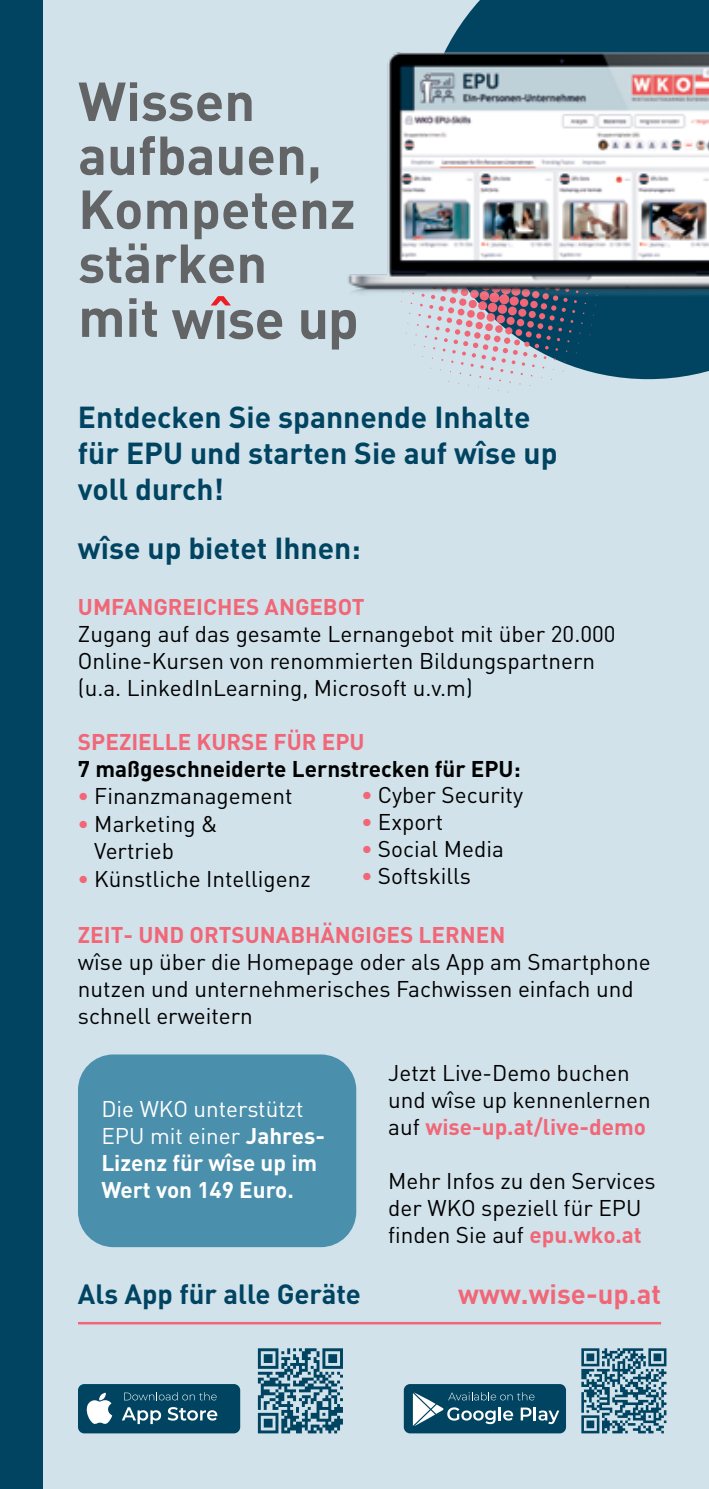
<style>
.page{position:relative;width:709px;height:1489px;background:#fff}
.page>*{position:absolute;margin:0;border:0;box-sizing:border-box;transform-origin:0 0}
.t1{font:700 54px/54px "DIN Pro";color:#636466}
.t2{font:700 30px/36px "DIN Pro";color:#004461}
.t3{font:700 27.5px "DIN Pro";color:#004461}
.t4{font:700 27.5px "DIN Pro";color:#f16777}
.t5{font:22.5px/27px "DIN Pro";color:#000}
.t6{font:700 22.5px "DIN Pro";color:#f16777}
.t7{font:700 22.5px/27px "DIN Pro";color:#fff}
.t8{font:700 22.5px "DIN Pro";color:#000}
.s1{font-weight:700;color:#f16777}
.s2{font-weight:400}
</style>
<div class="page">
<div style="left:43px;top:0;width:666px;height:1488px;background:#d1e2eb"></div>
<div style="left:0;top:0;width:43px;height:1488px;background:#004461"></div>
<svg style="left:172px;top:296px;width:184px;height:53px"></svg>
<hr style="left:78px;top:1321px;width:583px;height:3px;background:#f16777">
<div style="left:78px;top:1054px;width:278px;height:192px;background:#4a8fab;border-radius:35px"></div>
<div style="left:445px;top:0;width:264px;height:379px;background:#004461"></div>
<svg style="left:401px;top:299px;width:196px;height:93px"></svg>
<div style="left:78px;top:1383px;width:162px;height:50px;background:#004461;border-radius:6px"></div>
<svg style="left:86px;top:1392px;width:26px;height:31px"></svg>
<svg style="left:124px;top:1392px;width:93px;height:8px"></svg>
<svg style="left:122px;top:1407px;width:39px;height:16px"></svg>
<svg style="left:168px;top:1407px;width:49px;height:13px"></svg>
<div style="left:404px;top:1383px;width:162px;height:50px;background:#004461;border-radius:6px"></div>
<svg style="left:413px;top:1392px;width:146px;height:34px"></svg>
<svg style="left:581px;top:1348px;width:85px;height:85px"></svg>
<svg style="left:258px;top:1348px;width:85px;height:85px"></svg>
<img style="left:346px;top:50px;width:363px;height:249px">
<h1 class="t1" style="left:78px;top:72px;width:279px">Wissen aufbauen,<br>Kompetenz stärken mit</h1>
<h2 class="t2" style="left:78px;top:398px;width:481px">Entdecken Sie spannende Inhalte für EPU und starten Sie auf wîse up voll durch!</h2>
<h2 class="t2" style="left:78px;top:529px;width:284px">wîse up bietet Ihnen:</h2>
<p class="t6" style="left:78px;top:592px;width:288px">UMFANGREICHES ANGEBOT</p>
<p class="t5" style="left:78px;top:620px;width:539px">Zugang auf das gesamte Lernangebot mit über 20.000<br>Online-Kursen von renommierten Bildungspartnern (u.a. LinkedInLearning, Microsoft u.v.m)</p>
<p class="t6" style="left:78px;top:727px;width:288px">SPEZIELLE KURSE FÜR EPU</p>
<p class="t8" style="left:78px;top:754px;width:444px">7 maßgeschneiderte Lernstrecken für EPU:</p>
<p class="t5" style="left:78px;top:782px;width:216px"><span class="s1">•</span> Finanzmanagement</p>
<p class="t5" style="left:94px;top:809px;width:125px;text-indent:-16px"><span class="s1">•</span> Marketing &amp;<br>Vertrieb</p>
<p class="t5" style="left:78px;top:864px;width:234px"><span class="s1">•</span> Künstliche Intelligenz</p>
<p class="t6" style="left:78px;top:919px;width:429px">ZEIT- UND ORTSUNABHÄNGIGES LERNEN</p>
<p class="t5" style="left:78px;top:947px;width:574px">wîse up über die Homepage oder als App am Smartphone nutzen und unternehmerisches Fachwissen einfach und schnell erweitern</p>
<p class="t5" style="left:361px;top:780px;width:163px"><span class="s1">•</span> Cyber Security</p>
<p class="t5" style="left:361px;top:807px;width:83px"><span class="s1">•</span> Export</p>
<p class="t5" style="left:361px;top:834px;width:144px"><span class="s1">•</span> Social Media</p>
<p class="t5" style="left:361px;top:861px;width:111px"><span class="s1">•</span> Softskills</p>
<p class="t7" style="left:101px;top:1093px;width:225px"><span class="s2">Die WKO unterstützt<br>EPU mit einer</span> Jahres-<br>Lizenz für wîse up im<br>Wert von 149 Euro.</p>
<p class="t5" style="left:388px;top:1058px;width:264px">Jetzt Live-Demo buchen und wîse up kennenlernen auf <span class="s1">wise-up.at/live-demo</span></p>
<p class="t5" style="left:388px;top:1166px;width:269px">Mehr Infos zu den Services der WKO speziell für EPU finden Sie auf <span class="s1">epu.wko.at</span></p>
<p class="t3" style="left:78px;top:1275px;width:284px">Als App für alle Geräte</p>
<p class="t4" style="left:458px;top:1275px;width:204px">www.wise-up.at</p>
</div>
